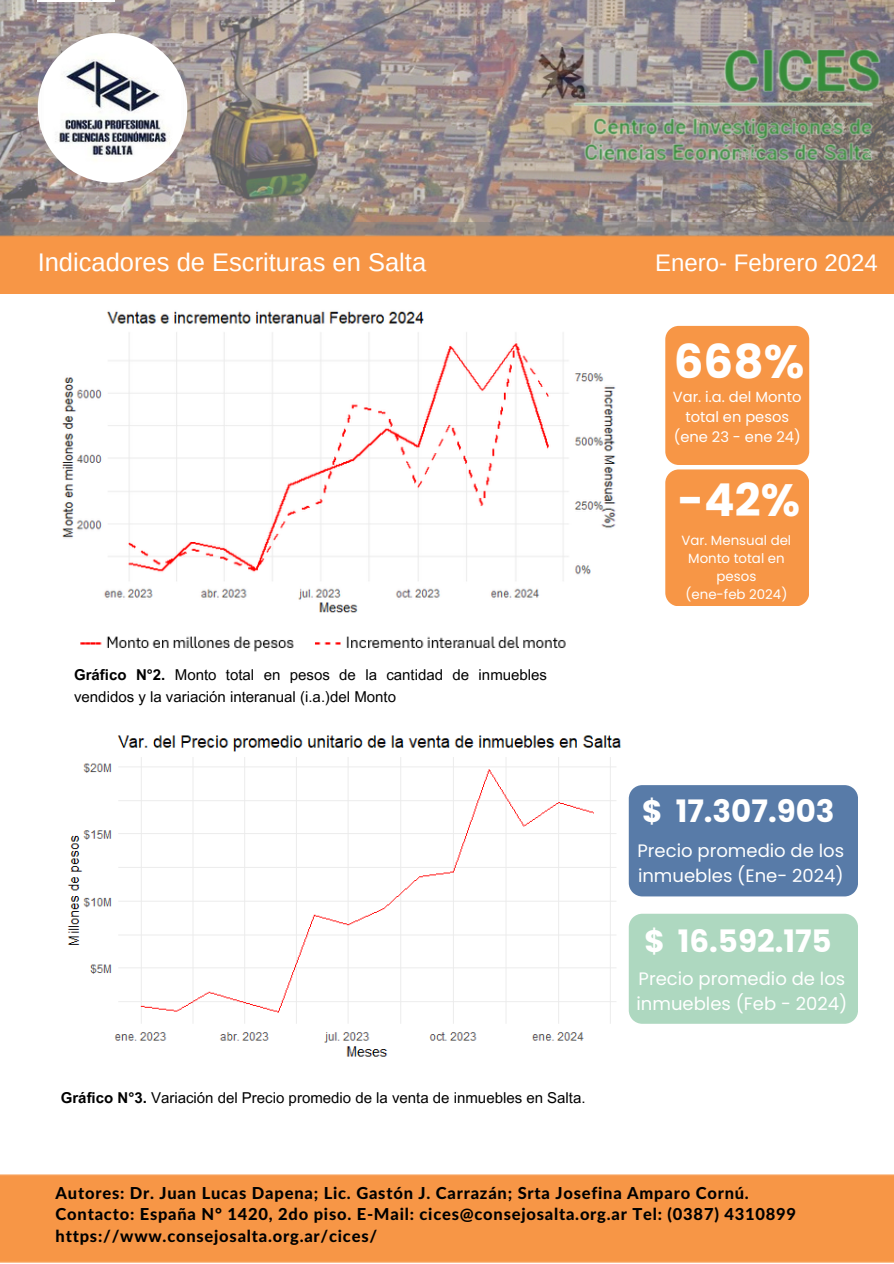
<style>
.page{position:relative;width:894px;height:1264px;background:#fff}
.page>*{position:absolute;margin:0;border:0;box-sizing:border-box;transform-origin:0 0}
.t1{font:700 46.65px "Poppins";color:#fff}
.t2{font:700 45.3px "Poppins";color:#fff}
.t3{font:700 30.9px "Poppins";color:#fff}
.t4{font:25.5px "Arimo";color:#fff}
.t5{font:24px "Arimo";color:#fff}
.t6{font:18px/24.8px "Poppins";color:#fff}
.t7{font:800 16.5px/21.3px "Lato Latin";letter-spacing:.045em;color:#000}
.t8{font:15px/22.5px "Arial MT Pro";color:#000}
.t9{font:14.7px/20px "Poppins";color:#fff;text-align:center}
.t10{font:13.35px/18px "Poppins";color:#fff;text-align:center}
.s1{font-weight:700}
</style>
<div class="page">
<img style="left:0;top:0;width:893px;height:222px">
<img style="left:38px;top:0;width:76px;height:2px">
<img style="left:0;top:222px;width:893px;height:71px">
<img style="left:548px;top:29px;width:344px;height:175px">
<img style="left:38px;top:33px;width:149px;height:150px;border-radius:50%">
<div style="left:0;top:1174px;width:893px;height:88px;background:#f79646"></div>
<div style="left:665px;top:469px;width:143px;height:137px;background:#f79646;border-radius:14px"></div>
<div style="left:665px;top:326px;width:144px;height:139px;background:#f79646;border-radius:14px"></div>
<div style="left:628px;top:785px;width:229px;height:111px;background:#587ba8"></div>
<div style="left:628px;top:913px;width:229px;height:110px;background:#aed8c0"></div>
<img style="left:67px;top:735px;width:554px;height:322px">
<img style="left:80px;top:636px;width:486px;height:16px">
<img style="left:62px;top:311px;width:554px;height:302px">
<p class="t4" style="left:38px;top:248px;width:390px">Indicadores de Escrituras en Salta</p>
<p class="t5" style="left:654px;top:249px;width:224px">Enero- Febrero 2024</p>
<h4 class="t1" style="left:673px;top:328px;width:132px">668%</h4>
<h6 class="t9" style="left:672px;top:387px;width:130px">Var. i.a. del Monto total en pesos (ene 23 - ene 24)</h6>
<h4 class="t2" style="left:677px;top:468px;width:124px">-42%</h4>
<h6 class="t8" style="left:74px;top:665px;width:474px"><span class="s1">Gráfico N°2.</span> Monto total en pesos de la cantidad de inmuebles vendidos y la variación interanual (i.a.)del Monto</h6>
<h3 class="t8" style="left:61px;top:1088px;width:526px"><span class="s1">Gráfico N°3.</span> Variación del Precio promedio de la venta de inmuebles en Salta.</h3>
<p class="t10" style="left:681px;top:531px;width:111px">Var. Mensual del<br>Monto total en pesos</p>
<h1 class="t10" style="left:685px;top:585px;width:103px">(ene-feb 2024)</h1>
<h2 class="t3" style="left:642px;top:789px;width:194px">$ 17.307.903</h2>
<p class="t6" style="left:637px;top:838px;width:208px">Precio promedio de los inmuebles (Ene- 2024)</p>
<p class="t3" style="left:644px;top:919px;width:189px">$ 16.592.175</p>
<p class="t6" style="left:636px;top:966px;width:212px">Precio promedio de los inmuebles (Feb - 2024)</p>
<h6 class="t7" style="left:56px;top:1183px;width:741px">Autores: Dr. Juan Lucas Dapena; Lic. Gastón J. Carrazán; Srta Josefina Amparo Cornú.<br>Contacto: España N° 1420, 2do piso. E-Mail: cices@consejosalta.org.ar Tel: (0387) 4310899 https://www.consejosalta.org.ar/cices/</h6>
</div>
